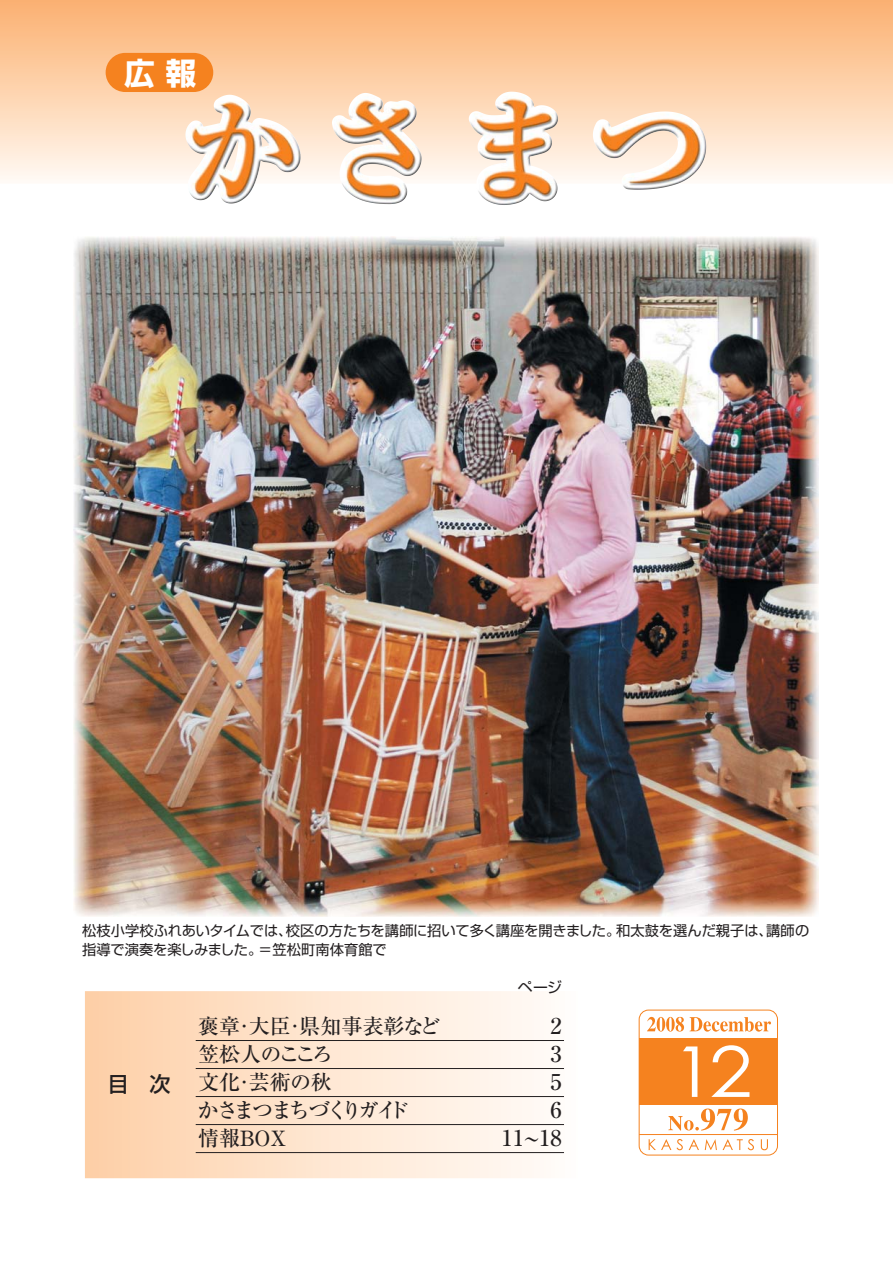
<style>
.page{position:relative;width:893px;height:1263px;background:#fff}
.page>*{position:absolute;margin:0;border:0;box-sizing:border-box;transform-origin:0 0}
.t1{font:700 30.75px "Shin Go";color:#fff}
.t2{font:500 22.5px "Ryumin";color:#231f20}
.t3{font:500 21px "Ryumin";color:#231f20}
.t4{font:500 21px "Ryumin";letter-spacing:-.035em;color:#231f20}
.t5{font:500 21px "Ryumin";letter-spacing:-.13em;color:#231f20}
.t6{font:500 21px "Ryumin";letter-spacing:-.08em;color:#231f20}
.t7{font:500 21px "Shin Go";color:#231f20}
.t8{font:14.85px "Shin Go";color:#231f20}
.t9{font:14.25px/18.8px "Shin Go";letter-spacing:-.005em;color:#231f20}
</style>
<div class="page">
<svg style="left:0;top:0;width:892px;height:183px;background:#fbd0aa"></svg>
<img style="left:73px;top:236px;width:745px;height:680px">
<img style="left:185px;top:95px;width:116px;height:109px">
<div style="left:85px;top:991px;width:493px;height:187px;background:linear-gradient(to right,#fdd0a8,#fffdfb)"></div>
<div style="left:638px;top:1010px;width:139px;height:145px;background:#fff;border:1px solid #f5821f;border-radius:9px"></div>
<div style="left:639px;top:1039px;width:138px;height:66px;background:#f5821f"></div>
<hr style="left:639px;top:1134px;width:138px;height:1px;background:#f5821f">
<svg style="left:648px;top:1139px;width:34px;height:11px"></svg>
<svg style="left:688px;top:1139px;width:66px;height:11px"></svg>
<svg style="left:760px;top:1139px;width:8px;height:11px"></svg>
<svg style="left:647px;top:1017px;width:124px;height:15px"></svg>
<svg style="left:668px;top:1109px;width:79px;height:22px"></svg>
<svg style="left:683px;top:1046px;width:14px;height:51px"></svg>
<svg style="left:711px;top:1045px;width:38px;height:52px"></svg>
<hr style="left:196px;top:1040px;width:368px;height:1px;background:#231f20">
<hr style="left:196px;top:1068px;width:368px;height:1px;background:#231f20">
<hr style="left:196px;top:1124px;width:368px;height:1px;background:#231f20">
<hr style="left:196px;top:1096px;width:368px;height:1px;background:#231f20">
<hr style="left:196px;top:1152px;width:368px;height:1px;background:#231f20">
<div style="left:106px;top:53px;width:107px;height:39px;background:#f5821f;border-radius:20px"></div>
<p class="t1" style="left:124px;top:62px;width:73px">広 報</p>
<p class="t9" style="left:82px;top:923px;width:728px">松枝小学校ふれあいタイムでは、校区の方たちを講師に招いて多く講座を開きました。和太鼓を選んだ親子は、講師の指導で演奏を楽しみました。＝笠松町南体育館で</p>
<p class="t7" style="left:108px;top:1076px;width:64px">目　次</p>
<p class="t8" style="left:518px;top:982px;width:46px">ページ</p>
<p class="t3" style="left:198px;top:1019px;width:243px">褒章・大臣・県知事表彰など</p>
<p class="t2" style="left:550px;top:1018px;width:13px">2</p>
<p class="t4" style="left:198px;top:1075px;width:135px">文化・芸術の秋</p>
<p class="t2" style="left:550px;top:1074px;width:13px">5</p>
<p class="t6" style="left:198px;top:1047px;width:137px">笠松人のこころ</p>
<p class="t2" style="left:550px;top:1046px;width:13px">3</p>
<p class="t5" style="left:197px;top:1103px;width:213px">かさまつまちづくりガイド</p>
<p class="t2" style="left:550px;top:1102px;width:13px">6</p>
<p class="t4" style="left:198px;top:1131px;width:90px">情報BOX</p>
<p class="t2" style="left:501px;top:1130px;width:62px">11～18</p>
</div>
